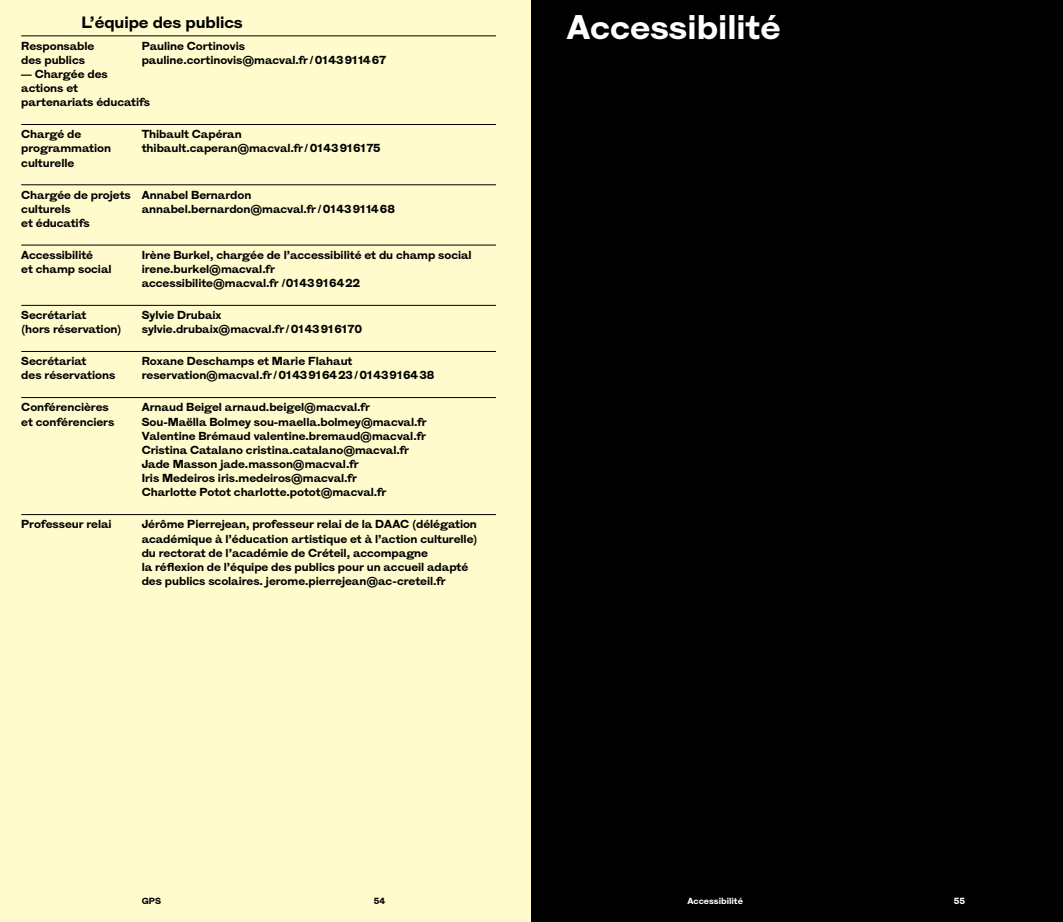
<style>
.page{position:relative;width:1063px;height:922px;background:#fff}
.page>*{position:absolute;margin:0;border:0;box-sizing:border-box;transform-origin:0 0}
.t1{font:700 31.25px "Times Gothic Display";color:#fff}
.t2{font:700 15px "Times Gothic Display";letter-spacing:-.005em;color:#000}
.t3{font:700 10.62px/14.1px "Times Gothic Display";letter-spacing:-.005em;color:#000}
.t4{font:700 8.12px "Times Gothic Display";color:#fff}
.t5{font:700 8.12px "Times Gothic Display";color:#000}
</style>
<div class="page">
<div style="left:0;top:0;width:531px;height:921px;background:#fffbcc"></div>
<hr style="left:21px;top:36px;width:475px;height:1px;background:#000">
<hr style="left:21px;top:124px;width:475px;height:1px;background:#000">
<hr style="left:21px;top:184px;width:475px;height:1px;background:#000">
<hr style="left:21px;top:245px;width:475px;height:1px;background:#000">
<hr style="left:21px;top:305px;width:475px;height:1px;background:#000">
<hr style="left:21px;top:351px;width:475px;height:1px;background:#000">
<hr style="left:21px;top:397px;width:475px;height:1px;background:#000">
<hr style="left:21px;top:514px;width:475px;height:1px;background:#000">
<div style="left:531px;top:0;width:532px;height:921px;background:#000"></div>
<h2 class="t2" style="left:81px;top:14px;width:163px">L’équipe des publics</h2>
<p class="t3" style="left:21px;top:39px;width:75px">Responsable</p>
<p class="t3" style="left:142px;top:39px;width:105px">Pauline Cortinovis</p>
<p class="t3" style="left:21px;top:53px;width:65px">des publics</p>
<p class="t3" style="left:142px;top:53px;width:246px">pauline.cortinovis@macval.fr / 01 43 91 14 67</p>
<p class="t3" style="left:21px;top:67px;width:130px">— Chargée des actions et partenariats éducatifs</p>
<p class="t3" style="left:21px;top:127px;width:61px">Chargé de</p>
<p class="t3" style="left:142px;top:127px;width:102px">Thibault Capéran</p>
<p class="t3" style="left:21px;top:142px;width:91px">programmation</p>
<p class="t3" style="left:142px;top:142px;width:240px">thibault.caperan@macval.fr / 01 43 91 61 75</p>
<p class="t3" style="left:21px;top:156px;width:55px">culturelle</p>
<p class="t3" style="left:21px;top:188px;width:232px">Chargée de projets Annabel Bernardon culturels</p>
<p class="t3" style="left:142px;top:202px;width:255px">annabel.bernardon@macval.fr / 01 43 91 14 68</p>
<p class="t3" style="left:21px;top:216px;width:70px">et éducatifs</p>
<p class="t3" style="left:21px;top:248px;width:73px">Accessibilité</p>
<p class="t3" style="left:142px;top:248px;width:331px">Irène Burkel, chargée de l’accessibilité et du champ social</p>
<p class="t3" style="left:21px;top:262px;width:92px">et champ social</p>
<p class="t3" style="left:142px;top:262px;width:220px">irene.burkel@macval.fr accessibilite@macval.fr /01 43 91 64 22</p>
<p class="t3" style="left:21px;top:308px;width:67px">Secrétariat</p>
<p class="t3" style="left:142px;top:308px;width:81px">Sylvie Drubaix</p>
<p class="t3" style="left:21px;top:322px;width:102px">(hors réservation)</p>
<p class="t3" style="left:142px;top:322px;width:222px">sylvie.drubaix@macval.fr / 01 43 91 61 70</p>
<p class="t3" style="left:21px;top:354px;width:67px">Secrétariat</p>
<p class="t3" style="left:142px;top:354px;width:212px">Roxane Deschamps et Marie Flahaut</p>
<p class="t3" style="left:21px;top:368px;width:96px">des réservations</p>
<p class="t3" style="left:142px;top:368px;width:294px">reservation@macval.fr / 01 43 91 64 23 / 01 43 91 64 38</p>
<p class="t3" style="left:21px;top:400px;width:89px">Conférencières</p>
<p class="t3" style="left:142px;top:400px;width:230px">Arnaud Beigel arnaud.beigel@macval.fr</p>
<p class="t3" style="left:21px;top:414px;width:95px">et conférenciers</p>
<p class="t3" style="left:142px;top:414px;width:287px">Sou-Maëlla Bolmey sou-maella.bolmey@macval.fr Valentine Brémaud valentine.bremaud@macval.fr Cristina Catalano cristina.catalano@macval.fr Jade Masson jade.masson@macval.fr<br>Iris Medeiros iris.medeiros@macval.fr<br>Charlotte Potot charlotte.potot@macval.fr</p>
<p class="t3" style="left:21px;top:517px;width:92px">Professeur relai</p>
<p class="t3" style="left:142px;top:517px;width:337px">Jérôme Pierrejean, professeur relai de la DAAC (délégation académique à l’éducation artistique et à l’action culturelle) du rectorat de l’académie de Créteil, accompagne<br>la réflexion de l’équipe des publics pour un accueil adapté des publics scolaires. jerome.pierrejean@ac-creteil.fr</p>
<h1 class="t1" style="left:567px;top:10px;width:215px">Accessibilité</h1>
<p class="t5" style="left:142px;top:896px;width:21px">GPS</p>
<p class="t5" style="left:374px;top:896px;width:13px">54</p>
<p class="t4" style="left:687px;top:896px;width:57px">Accessibilité</p>
<p class="t4" style="left:954px;top:896px;width:13px">55</p>
</div>
